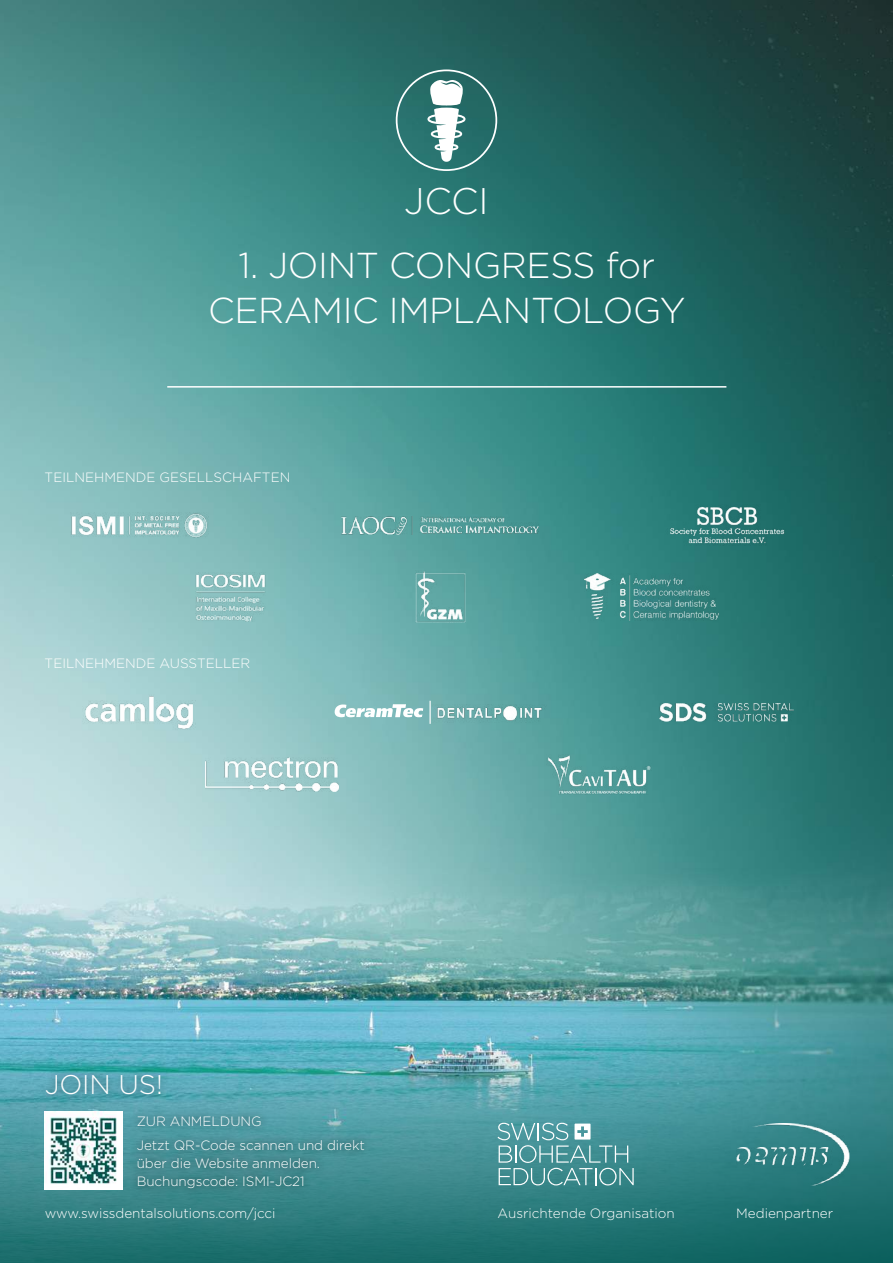
<style>
.page{position:relative;width:893px;height:1263px;background:#fff}
.page>*{position:absolute;margin:0;border:0;box-sizing:border-box;transform-origin:0 0}
.t1{font:300 37.05px "Gotham";color:#fff}
.t2{font:300 36px/45px "Gotham";letter-spacing:-.01em;color:#fff;text-align:center}
.t3{font:300 27px "Gotham";letter-spacing:-.005em;color:#fff}
.t4{font:300 13.5px/24px "Gotham";letter-spacing:-.005em;color:#fff}
</style>
<div class="page">
<img style="left:0;top:0;width:893px;height:1017px">
<svg style="left:0;top:1017px;width:893px;height:246px;background:#409198"></svg>
<div style="left:37px;top:1065px;width:133px;height:37px;background:#000;opacity:.5"></div>
<div style="left:129px;top:1107px;width:243px;height:90px;background:#000;opacity:.7"></div>
<img style="left:45px;top:1111px;width:78px;height:78px">
<div style="left:396px;top:69px;width:101px;height:102px;border:2px solid #fff;border-radius:50%"></div>
<svg style="left:427px;top:80px;width:38px;height:83px"></svg>
<hr style="left:167px;top:386px;width:559px;height:2px;background:#fff">
<svg style="left:497px;top:1123px;width:137px;height:62px;background:#60a1a4"></svg>
<img style="left:736px;top:1123px;width:113px;height:62px">
<img style="left:205px;top:757px;width:133px;height:34px">
<img style="left:546px;top:754px;width:105px;height:40px">
<img style="left:660px;top:703px;width:134px;height:18px">
<img style="left:83px;top:694px;width:113px;height:36px">
<img style="left:196px;top:572px;width:70px;height:49px">
<img style="left:415px;top:571px;width:50px;height:52px">
<img style="left:584px;top:573px;width:134px;height:47px">
<img style="left:342px;top:516px;width:197px;height:18px">
<img style="left:70px;top:513px;width:138px;height:24px">
<img style="left:665px;top:505px;width:123px;height:41px">
<img style="left:432px;top:704px;width:114px;height:18px">
<svg style="left:335px;top:704px;width:88px;height:13px"></svg>
<svg style="left:430px;top:701px;width:1px;height:23px"></svg>
<h1 class="t1" style="left:404px;top:177px;width:86px">JCCI</h1>
<h2 class="t2" style="left:208px;top:242px;width:479px">1. JOINT CONGRESS for<br>CERAMIC IMPLANTOLOGY</h2>
<p class="t4" style="left:45px;top:465px;width:247px">TEILNEHMENDE GESELLSCHAFTEN</p>
<p class="t4" style="left:45px;top:651px;width:207px">TEILNEHMENDE AUSSTELLER</p>
<h3 class="t3" style="left:45px;top:1067px;width:120px">JOIN US!</h3>
<p class="t4" style="left:137px;top:1108px;width:230px">ZUR ANMELDUNG<br>Jetzt QR-Code scannen und direkt</p>
<p class="t4" style="left:137px;top:1153px;width:185px;line-height:18px">über die Website anmelden.<br>Buchungscode: ISMI-JC21</p>
<p class="t4" style="left:45px;top:1200px;width:232px">www.swissdentalsolutions.com/jcci</p>
<p class="t4" style="left:497px;top:1200px;width:179px">Ausrichtende Organisation</p>
<p class="t4" style="left:736px;top:1200px;width:99px">Medienpartner</p>
</div>
